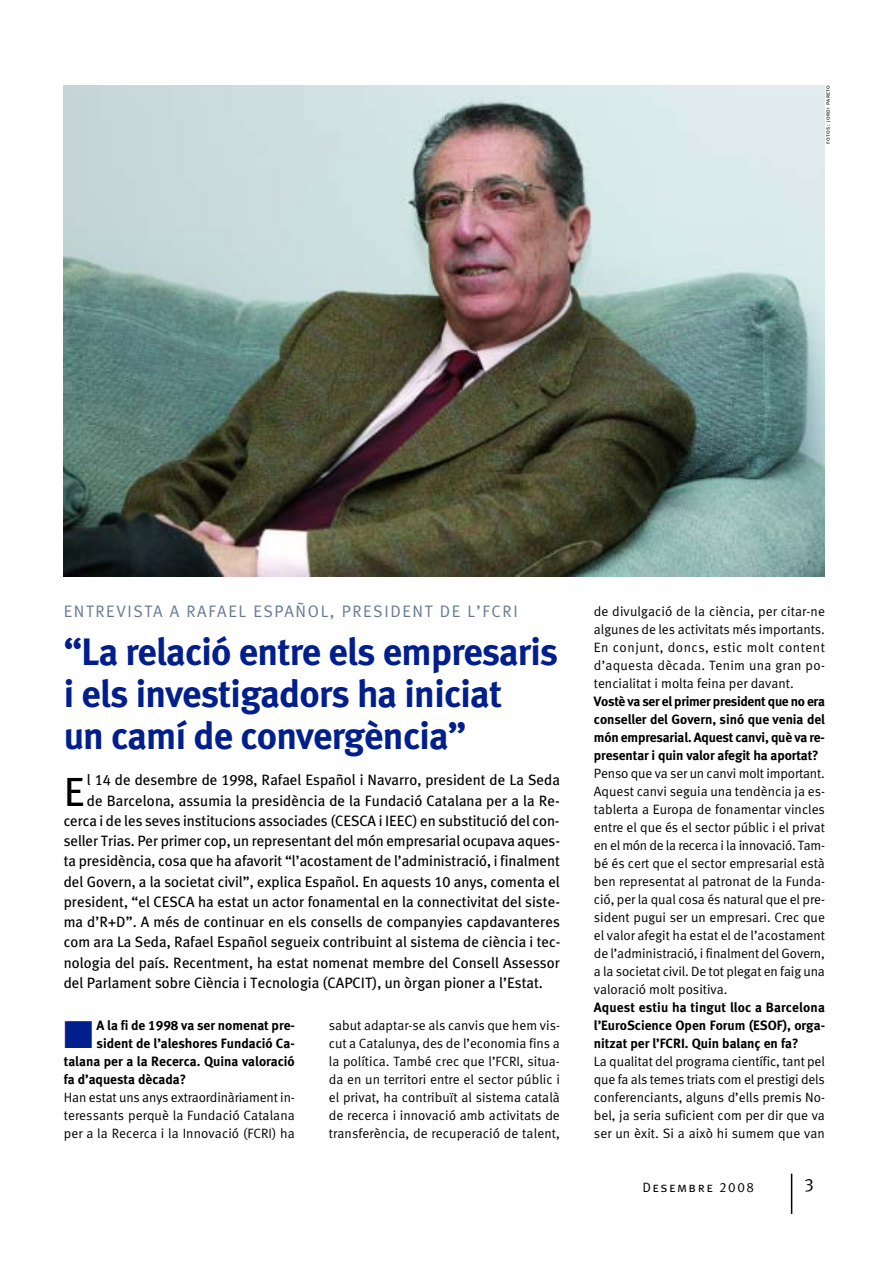
<style>
.page{position:relative;width:893px;height:1263px;background:#fff}
.page>*{position:absolute;margin:0;border:0;box-sizing:border-box;transform-origin:0 0}
.t1{font:40.65px "Meta Plus";color:#000}
.t2{font:38.7px "Zapf Dingbats ITC";color:#001f8d}
.t3{font:38.1px/42px "Meta Bold LF";letter-spacing:-.015em;color:#001f8d}
.t4{font:18px "Meta Normal LF";color:#000}
.t5{font:16.65px "Meta Normal LF";letter-spacing:.1em;color:#667893}
.t6{font:15px "Meta Plus";color:#000}
.t7{font:13.5px/18px "Meta Normal LF";letter-spacing:.005em;color:#000;text-align:justify}
.t8{font:13.5px/18px "Meta Bold LF";color:#000;text-align:justify}
.t9{font:13.5px "Meta Normal LF Caps";letter-spacing:.11em;color:#000}
.t10{font:6px "Meta Normal LF Caps";letter-spacing:.055em;color:#000}
.s1{font-family:"Meta Plus Book Caps"}
</style>
<div class="page">
<hr style="left:791px;top:1174px;width:1px;height:40px;background:#000">
<img style="left:64px;top:85px;width:761px;height:492px">
<p class="t10" style="left:825px;top:144px;width:60px;rotate:-90deg">fotos: jordi pareto</p>
<p class="t5" style="left:64px;top:605px;width:455px">ENTREVISTA A RAFAEL ESPAÑOL, PRESIDENT DE L’FCRI</p>
<h3 class="t3" style="left:64px;top:634px;width:496px">“La relació entre els empresaris i els investigadors ha iniciat<br>un camí de convergència”</h3>
<h1 class="t1" style="left:64px;top:768px;width:23px">E</h1>
<p class="t6" style="left:87px;top:771px;width:475px">l <span class="s1">14</span> de desembre de <span class="s1">1998</span>, Rafael Español i Navarro, president de La Seda</p>
<p class="t6" style="left:87px;top:791px;width:474px">de Barcelona, assumia la presidència de la Fundació Catalana per a la Re-</p>
<p class="t6" style="left:64px;top:812px;width:497px">cerca i de les seves institucions associades (CESCA i IEEC) en substitució del con-</p>
<p class="t6" style="left:64px;top:832px;width:498px">seller Trias. Per primer cop, un representant del món empresarial ocupava aques-</p>
<p class="t6" style="left:64px;top:852px;width:498px">ta presidència, cosa que ha afavorit “l’acostament de l’administració, i finalment</p>
<p class="t6" style="left:64px;top:872px;width:498px">del Govern, a la societat civil”, explica Español. En aquests <span class="s1">10</span> anys, comenta el</p>
<p class="t6" style="left:64px;top:893px;width:498px">president, “el CESCA ha estat un actor fonamental en la connectivitat del siste-</p>
<p class="t6" style="left:64px;top:913px;width:498px">ma d’R+D”. A més de continuar en els consells de companyies capdavanteres</p>
<p class="t6" style="left:64px;top:933px;width:498px">com ara La Seda, Rafael Español segueix contribuint al sistema de ciència i tec-</p>
<p class="t6" style="left:64px;top:953px;width:498px">nologia del país. Recentment, ha estat nomenat membre del Consell Assessor</p>
<p class="t6" style="left:64px;top:974px;width:481px">del Parlament sobre Ciència i Tecnologia (CAPCIT), un òrgan pioner a l’Estat.</p>
<h2 class="t2" style="left:64px;top:1012px;width:31px">■</h2>
<p class="t8" style="left:97px;top:1017px;width:200px">A la fi de 1998 va ser nomenat pre-</p>
<p class="t8" style="left:97px;top:1035px;width:200px">sident de l’aleshores Fundació Ca-</p>
<p class="t8" style="left:64px;top:1053px;width:233px">talana per a la Recerca. Quina valoració</p>
<p class="t8" style="left:64px;top:1071px;width:124px">fa d’aquesta dècada?</p>
<p class="t7" style="left:64px;top:1089px;width:233px">Han estat uns anys extraordinàriament in&shy;teressants perquè la Fundació Catalana per a la Recerca i la Innovació (FCRI) ha</p>
<p class="t7" style="left:329px;top:1017px;width:233px">sabut adaptar-se als canvis que hem vis&shy;cut a Catalunya, des de l’economia fins a la política. També crec que l’FCRI, situa&shy;da en un territori entre el sector públic i el privat, ha contribuït al sistema català de recerca i innovació amb activitats de transferència, de recuperació de talent,</p>
<p class="t7" style="left:594px;top:603px;width:233px">de divulgació de la ciència, per citar-ne algunes de les activitats més importants.<br>En conjunt, doncs, estic molt content d’aquesta dècada. Tenim una gran po&shy;tencialitat i molta feina per davant.</p>
<p class="t8" style="left:594px;top:693px;width:233px">Vostè va ser el primer president que no era conseller del Govern, sinó que venia del món empresarial. Aquest canvi, què va re&shy;presentar i quin valor afegit ha aportat?</p>
<p class="t7" style="left:594px;top:765px;width:233px">Penso que va ser un canvi molt important.<br>Aquest canvi seguia una tendència ja es&shy;tablerta a Europa de fonamentar vincles entre el que és el sector públic i el privat en el món de la recerca i la innovació. Tam&shy;bé és cert que el sector empresarial està ben representat al patronat de la Funda&shy;ció, per la qual cosa és natural que el pre&shy;sident pugui ser un empresari. Crec que el valor afegit ha estat el de l’acostament de l’administració, i finalment del Govern, a la societat civil. De tot plegat en faig una valoració molt positiva.</p>
<p class="t8" style="left:594px;top:999px;width:233px">Aquest estiu ha tingut lloc a Barcelona l’EuroScience Open Forum (ESOF), orga&shy;nitzat per l’FCRI. Quin balanç en fa?</p>
<p class="t7" style="left:594px;top:1053px;width:233px">La qualitat del programa científic, tant pel que fa als temes triats com el prestigi dels conferenciants, alguns d’ells premis No&shy;bel, ja seria suficient com per dir que va ser un èxit. Si a això hi sumem que van</p>
<p class="t9" style="left:642px;top:1182px;width:113px">Desembre 2008</p>
<h3 class="t4" style="left:804px;top:1178px;width:12px">3</h3>
</div>
